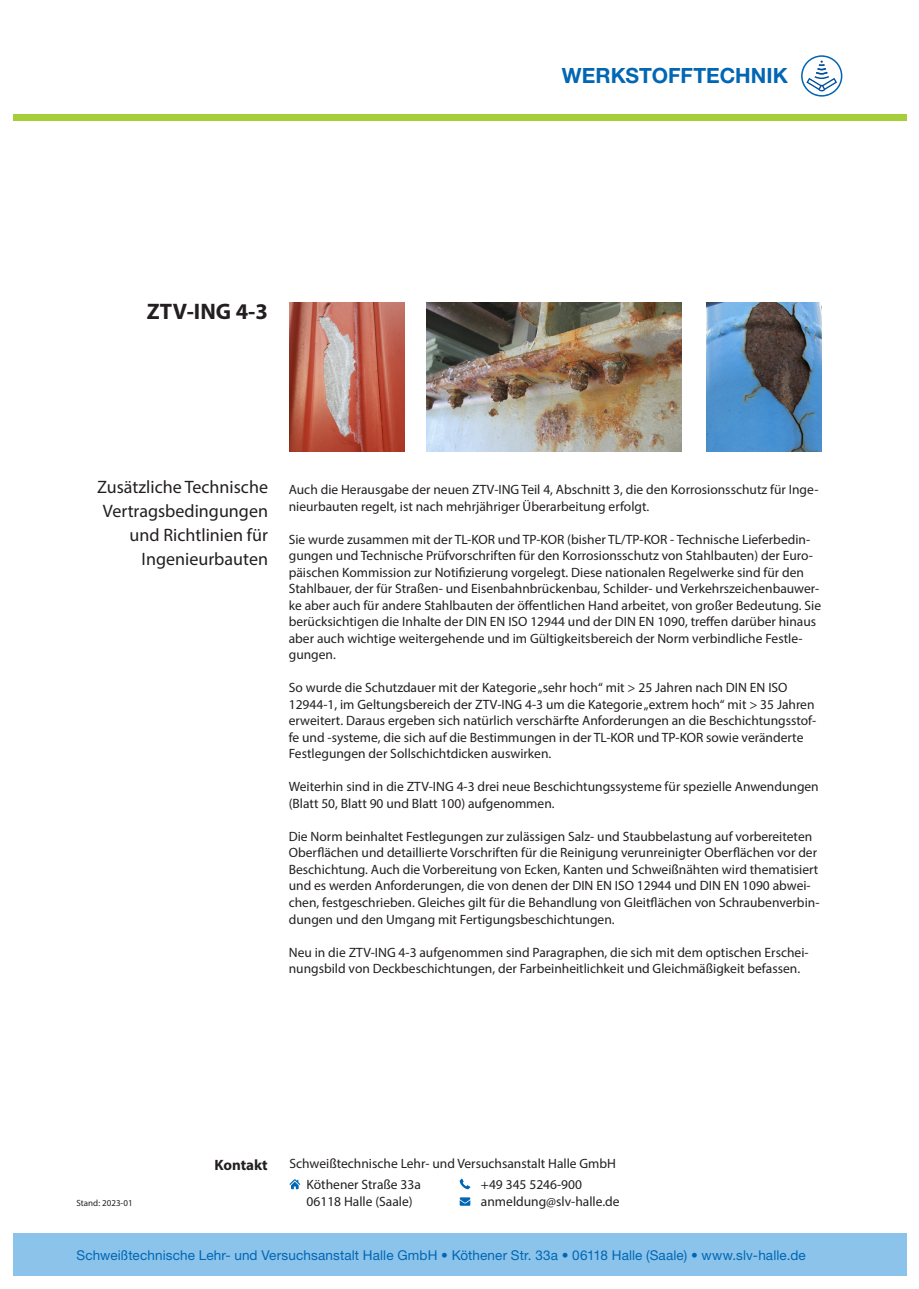
<style>
.page{position:relative;width:919px;height:1289px;background:#fff}
.page>*{position:absolute;margin:0;border:0;box-sizing:border-box;transform-origin:0 0}
.Große_Überschrift{font:700 22.5px "Myriad Pro";color:#231f20}
.t1{font:700 21px "Helvetica Neue LT Std";color:#0166b3}
.Große_Überschrift-2{font:18px/24px "Myriad Pro";color:#231f20;text-align:right}
.t2{font:700 15px "Myriad Pro";color:#231f20}
.Text{font:13.5px/16.5px "Myriad Pro";color:#231f20}
.t3{font:13.5px "Helvetica Neue LT Std";letter-spacing:.01em;color:#0166b3}
.t4{font:9px "Myriad Pro";color:#231f20}
</style>
<div class="page">
<svg style="left:289px;top:1179px;width:11px;height:10px"></svg>
<svg style="left:459px;top:1178px;width:11px;height:11px"></svg>
<svg style="left:459px;top:1197px;width:11px;height:8px"></svg>
<div style="left:13px;top:114px;width:893px;height:7px;background:#a6ce39"></div>
<svg style="left:801px;top:55px;width:41px;height:42px"></svg>
<div style="left:13px;top:1233px;width:893px;height:43px;background:#8bc3ea"></div>
<img style="left:289px;top:302px;width:115px;height:149px">
<img style="left:426px;top:302px;width:255px;height:149px">
<img style="left:706px;top:302px;width:115px;height:149px">
<h2 class="t1" style="left:562px;top:63px;width:227px">WERKSTOFFTECHNIK</h2>
<p class="Große_Überschrift" style="left:147px;top:297px;width:122px">ZTV-ING 4-3</p>
<p class="Große_Überschrift-2" style="left:97px;top:474px;width:172px">Zusätzliche Technische<br>Vertragsbedingungen und Richtlinien für<br>Ingenieurbauten</p>
<p class="Text" style="left:289px;top:481px;width:531px">Auch die Herausgabe der neuen ZTV-ING Teil 4, Abschnitt 3, die den Korrosionsschutz für Inge&shy;nieurbauten regelt, ist nach mehrjähriger Überarbeitung erfolgt.</p>
<p class="Text" style="left:289px;top:531px;width:534px">Sie wurde zusammen mit der TL-KOR und TP-KOR (bisher TL/TP-KOR - Technische Lieferbedin&shy;gungen und Technische Prüfvorschriften für den Korrosionsschutz von Stahlbauten) der Euro&shy;päischen Kommission zur Notifizierung vorgelegt. Diese nationalen Regelwerke sind für den Stahlbauer, der für Straßen- und Eisenbahnbrückenbau, Schilder- und Verkehrszeichenbauwer&shy;ke aber auch für andere Stahlbauten der öffentlichen Hand arbeitet, von großer Bedeutung. Sie berücksichtigen die Inhalte der DIN EN ISO 12944 und der DIN EN 1090, treffen darüber hinaus aber auch wichtige weitergehende und im Gültigkeitsbereich der Norm verbindliche Festle&shy;gungen.</p>
<p class="Text" style="left:289px;top:679px;width:529px">So wurde die Schutzdauer mit der Kategorie „sehr hoch“ mit &gt; 25 Jahren nach DIN EN ISO 12944-1, im Geltungsbereich der ZTV-ING 4-3 um die Kategorie „extrem hoch“ mit &gt; 35 Jahren erweitert. Daraus ergeben sich natürlich verschärfte Anforderungen an die Beschichtungsstof&shy;fe und -systeme, die sich auf die Bestimmungen in der TL-KOR und TP-KOR sowie veränderte Festlegungen der Sollschichtdicken auswirken.</p>
<p class="Text" style="left:289px;top:778px;width:531px">Weiterhin sind in die ZTV-ING 4-3 drei neue Beschichtungssysteme für spezielle Anwendungen (Blatt 50, Blatt 90 und Blatt 100) aufgenommen.</p>
<p class="Text" style="left:289px;top:828px;width:532px">Die Norm beinhaltet Festlegungen zur zulässigen Salz- und Staubbelastung auf vorbereiteten Oberflächen und detaillierte Vorschriften für die Reinigung verunreinigter Oberflächen vor der Beschichtung. Auch die Vorbereitung von Ecken, Kanten und Schweißnähten wird thematisiert und es werden Anforderungen, die von denen der DIN EN ISO 12944 und DIN EN 1090 abwei&shy;chen, festgeschrieben. Gleiches gilt für die Behandlung von Gleitflächen von Schraubenverbin&shy;dungen und den Umgang mit Fertigungsbeschichtungen.</p>
<p class="Text" style="left:289px;top:943px;width:521px">Neu in die ZTV-ING 4-3 aufgenommen sind Paragraphen, die sich mit dem optischen Erschei&shy;nungsbild von Deckbeschichtungen, der Farbeinheitlichkeit und Gleichmäßigkeit befassen.</p>
<p class="t4" style="left:77px;top:1197px;width:58px">Stand: 2023-01</p>
<p class="t2" style="left:214px;top:1154px;width:55px">Kontakt</p>
<p class="Text" style="left:306px;top:1153px;width:311px;line-height:20.7px;text-indent:-17px">Schweißtechnische Lehr- und Versuchsanstalt Halle GmbH<br>Köthener Straße 33a</p>
<p class="Text" style="left:481px;top:1176px;width:103px">+49 345 5246-900</p>
<p class="Text" style="left:306px;top:1192px;width:108px">06118 Halle (Saale)</p>
<p class="Text" style="left:481px;top:1192px;width:140px">anmeldung@slv-halle.de</p>
<p class="t3" style="left:77px;top:1246px;width:730px">Schweißtechnische Lehr- und Versuchsanstalt Halle GmbH • Köthener Str. 33a • 06118 Halle (Saale) • www.slv-halle.de</p>
</div>
